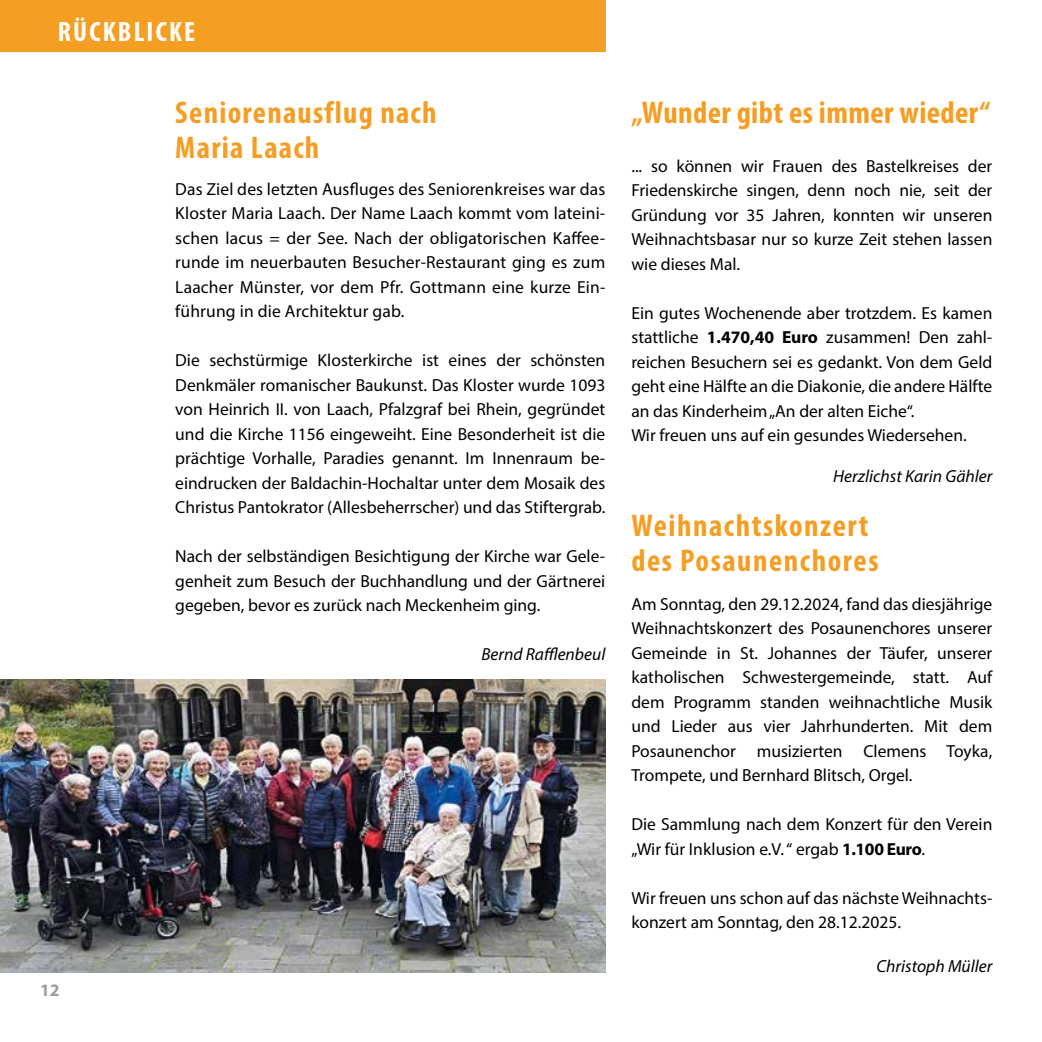
<style>
.page{position:relative;width:1042px;height:1042px;background:#fff}
.page>*{position:absolute;margin:0;border:0;box-sizing:border-box;transform-origin:0 0}
.t1{font:700 condensed 31.5px/35px "Myriad Pro";letter-spacing:.04em;color:#f59e24}
.t2{font:700 condensed 31.5px "Myriad Pro";letter-spacing:.01em;color:#f59e24}
.t3{font:700 condensed 28px "Myriad Pro";letter-spacing:.08em;color:#fff}
.t4{font:17.5px/24.5px "Myriad Pro";color:#000;text-align:justify}
.t5{font:italic 17.5px "Myriad Pro";color:#000}
.t6{font:700 17.5px "Myriad Pro";color:#9d9d9c}
.s1{font-weight:700}
</style>
<div class="page">
<img style="left:0;top:680px;width:605px;height:292px">
<div style="left:0;top:0;width:605px;height:52px;background:#f59e24"></div>
<h2 class="t3" style="left:58px;top:14px;width:139px">RÜCKBLICKE</h2>
<h1 class="t1" style="left:175px;top:94px;width:263px">Seniorenausflug nach<br>Maria Laach</h1>
<p class="t4" style="left:175px;top:176px;width:431px">Das Ziel des letzten Ausfluges des Seniorenkreises war das Kloster Maria Laach. Der Name Laach kommt vom lateini&shy;schen lacus = der See. Nach der obligatorischen Kaffee&shy;runde im neuerbauten Besucher-Restaurant ging es zum Laacher Münster, vor dem Pfr. Gottmann eine kurze Ein&shy;führung in die Architektur gab.</p>
<p class="t4" style="left:175px;top:348px;width:431px">Die sechstürmige Klosterkirche ist eines der schönsten Denkmäler romanischer Baukunst. Das Kloster wurde 1093 von Heinrich II. von Laach, Pfalzgraf bei Rhein, gegründet und die Kirche 1156 eingeweiht. Eine Besonderheit ist die prächtige Vorhalle, Paradies genannt. Im Innenraum be&shy;eindrucken der Baldachin-Hochaltar unter dem Mosaik des Christus Pantokrator (Allesbeherrscher) und das Stiftergrab.</p>
<p class="t4" style="left:175px;top:544px;width:431px">Nach der selbständigen Besichtigung der Kirche war Gele&shy;genheit zum Besuch der Buchhandlung und der Gärtnerei gegeben, bevor es zurück nach Meckenheim ging.</p>
<p class="t5" style="left:481px;top:644px;width:125px">Bernd Rafflenbeul</p>
<p class="t6" style="left:40px;top:978px;width:21px">12</p>
<h1 class="t2" style="left:631px;top:93px;width:360px">„Wunder gibt es immer wieder“</h1>
<p class="t4" style="left:631px;top:153px;width:362px">... so können wir Frauen des Bastelkreises der Friedenskirche singen, denn noch nie, seit der Gründung vor 35 Jahren, konnten wir unseren Weihnachtsbasar nur so kurze Zeit stehen lassen wie dieses Mal.</p>
<p class="t4" style="left:631px;top:300px;width:362px;text-align:left">Ein gutes Wochenende aber trotzdem. Es kamen stattliche <span class="s1">1.470,40 Euro</span> zusammen! Den zahl&shy;reichen Besuchern sei es gedankt. Von dem Geld geht eine Hälfte an die Diakonie, die andere Hälfte an das Kinderheim „An der alten Eiche“.<br>Wir freuen uns auf ein gesundes Wiedersehen.</p>
<p class="t5" style="left:833px;top:465px;width:161px">Herzlichst Karin Gähler</p>
<h1 class="t1" style="left:631px;top:507px;width:249px">Weihnachtskonzert des Posaunenchores</h1>
<p class="t4" style="left:631px;top:591px;width:362px">Am Sonntag, den 29.12.2024, fand das diesjährige Weihnachtskonzert des Posaunenchores unserer Gemeinde in St. Johannes der Täufer, unserer katholischen Schwestergemeinde, statt. Auf dem Programm standen weihnachtliche Musik und Lieder aus vier Jahrhunderten. Mit dem Posaunenchor musizierten Clemens Toyka, Trompete, und Bernhard Blitsch, Orgel.</p>
<p class="t4" style="left:631px;top:812px;width:362px">Die Sammlung nach dem Konzert für den Verein „Wir für Inklusion e.V. “ ergab <span class="s1">1.100 Euro</span>.</p>
<p class="t4" style="left:631px;top:885px;width:362px">Wir freuen uns schon auf das nächste Weihnachts&shy;konzert am Sonntag, den 28.12.2025.</p>
<p class="t5" style="left:876px;top:955px;width:117px">Christoph Müller</p>
</div>
